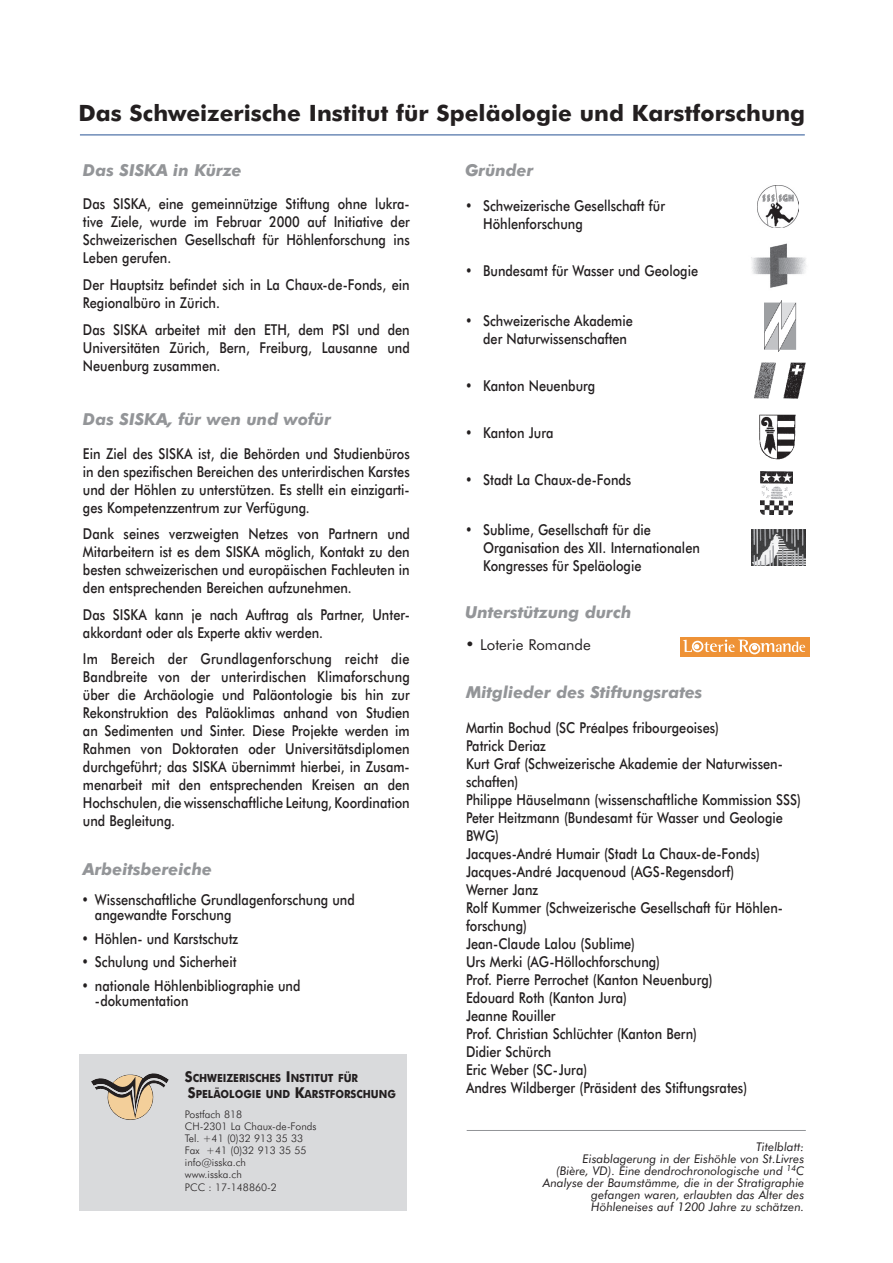
<style>
.page{position:relative;width:893px;height:1263px;background:#fff}
.page>*{position:absolute;margin:0;border:0;box-sizing:border-box;transform-origin:0 0}
.t1{font:700 22.5px "Futura BT";color:#231f20}
.t2{font:italic 700 16.5px "Futura BT";color:#939598}
.t3{font:500 15px/18px "Futura BT";color:#231f20;scale:.85 1}
.t4{font:15px "Futura BT";color:#231f20}
.t5{font:italic 12px/12px "Futura BT";color:#231f20;text-align:right}
.t6{font:12px "Trebuchet MS";color:#231f20}
.t7{font:700 11.25px/15.8px "Futura BT";color:#231f20;scale:.9 1}
.t8{font:300 10.5px/12px "Futura BT";color:#231f20}
.s1{font-size:15px}
.s2{font-size:16.5px}
</style>
<div class="page">
<div style="left:80px;top:1054px;width:327px;height:157px;background:#d9dadc"></div>
<hr style="left:80px;top:134px;width:725px;height:2px;background:#6f8cb8">
<svg style="left:138px;top:1073px;width:31px;height:26px"></svg>
<div style="left:680px;top:637px;width:129px;height:20px;background:#ee9236"></div>
<svg style="left:749px;top:643px;width:11px;height:11px"></svg>
<svg style="left:683px;top:639px;width:122px;height:13px"></svg>
<img style="left:765px;top:300px;width:32px;height:51px">
<img style="left:757px;top:185px;width:42px;height:42px">
<img style="left:760px;top:471px;width:33px;height:43px">
<img style="left:752px;top:529px;width:53px;height:37px">
<img style="left:751px;top:243px;width:55px;height:45px">
<img style="left:759px;top:414px;width:36px;height:45px">
<img style="left:754px;top:362px;width:51px;height:37px">
<hr style="left:467px;top:1130px;width:339px;height:1px;background:#939598">
<h1 class="t1" style="left:78px;top:99px;width:728px">Das Schweizerische Institut für Speläologie und Karstforschung</h1>
<p class="t2" style="left:83px;top:161px;width:160px">Das SISKA in Kürze</p>
<p class="t3" style="left:83px;top:195px;width:386px;text-align:justify">Das SISKA, eine gemeinnützige Stiftung ohne lukra&shy;tive Ziele, wurde im Februar 2000 auf Initiative der Schweizerischen Gesellschaft für Höhlenforschung ins Leben gerufen.</p>
<p class="t3" style="left:83px;top:276px;width:386px">Der Hauptsitz befindet sich in La Chaux-de-Fonds, ein<br>Regionalbüro in Zürich.</p>
<p class="t3" style="left:83px;top:320px;width:386px;text-align:justify">Das SISKA arbeitet mit den ETH, dem PSI und den Universitäten Zürich, Bern, Freiburg, Lausanne und Neuenburg zusammen.</p>
<p class="t2" style="left:83px;top:409px;width:250px">Das SISKA, für wen und wofür</p>
<p class="t3" style="left:83px;top:444px;width:386px;text-align:justify">Ein Ziel des SISKA ist, die Behörden und Studienbüros in den spezifischen Bereichen des unterirdischen Karstes und der Höhlen zu unterstützen. Es stellt ein einzigarti&shy;ges Kompetenzzentrum zur Verfügung.</p>
<p class="t3" style="left:83px;top:525px;width:386px;text-align:justify">Dank seines verzweigten Netzes von Partnern und Mitarbeitern ist es dem SISKA möglich, Kontakt zu den besten schweizerischen und europäischen Fachleuten in den entsprechenden Bereichen aufzunehmen.</p>
<p class="t3" style="left:83px;top:605px;width:386px">Das SISKA kann je nach Auftrag als Partner, Unter&shy;akkordant oder als Experte aktiv werden.</p>
<p class="t3" style="left:83px;top:650px;width:386px;text-align:justify">Im Bereich der Grundlagenforschung reicht die Bandbreite von der unterirdischen Klimaforschung über die Archäologie und Paläontologie bis hin zur Rekonstruktion des Paläoklimas anhand von Studien an Sedimenten und Sinter. Diese Projekte werden im Rahmen von Doktoraten oder Universitätsdiplomen durchgeführt; das SISKA übernimmt hierbei, in Zusam&shy;menarbeit mit den entsprechenden Kreisen an den Hochschulen, die wissenschaftliche Leitung, Koordination und Begleitung.</p>
<p class="t2" style="left:83px;top:859px;width:131px">Arbeitsbereiche</p>
<p class="t3" style="left:95px;top:892px;width:307px;line-height:15px;text-indent:-14px">• Wissenschaftliche Grundlagenforschung und angewandte Forschung</p>
<p class="t3" style="left:81px;top:929px;width:186px">• Höhlen- und Karstschutz</p>
<p class="t3" style="left:81px;top:953px;width:184px">• Schulung und Sicherheit</p>
<p class="t3" style="left:95px;top:978px;width:243px;line-height:15px;text-indent:-14px">• nationale Höhlenbibliographie und -dokumentation</p>
<p class="t7" style="left:185px;top:1070px;width:236px"><span class="s1">S</span>CHWEIZERISCHES <span class="s1">I</span>NSTITUT FÜR<br><span class="s1">S</span>PELÄOLOGIE UND <span class="s1">K</span>ARSTFORSCHUNG</p>
<p class="t8" style="left:185px;top:1109px;width:133px">Postfach 818<br>CH-2301 La Chaux-de-Fonds<br>Tel. +41 (0)32 913 35 33<br>Fax +41 (0)32 913 35 55 info@isska.ch<br>www.isska.ch<br>PCC : 17-148860-2</p>
<p class="t2" style="left:465px;top:160px;width:70px">Gründer</p>
<p class="t3" style="left:483px;top:197px;width:216px;text-indent:-18px">• Schweizerische Gesellschaft für<br>Höhlenforschung</p>
<p class="t3" style="left:465px;top:262px;width:276px">• Bundesamt für Wasser und Geologie</p>
<p class="t3" style="left:483px;top:312px;width:178px;text-indent:-18px">• Schweizerische Akademie der Naturwissenschaften</p>
<p class="t3" style="left:465px;top:377px;width:155px">• Kanton Neuenburg</p>
<p class="t3" style="left:465px;top:424px;width:105px">• Kanton Jura</p>
<p class="t3" style="left:465px;top:471px;width:197px">• Stadt La Chaux-de-Fonds</p>
<p class="t3" style="left:483px;top:521px;width:256px;text-indent:-18px">• Sublime, Gesellschaft für die<br>Organisation des XII. Internationalen<br>Kongresses für Speläologie</p>
<p class="t2" style="left:465px;top:602px;width:168px">Unterstützung durch</p>
<p class="t4" style="left:465px;top:636px;width:127px"><span class="s2">•</span> Loterie Romande</p>
<p class="t2" style="left:466px;top:682px;width:238px">Mitglieder des Stiftungsrates</p>
<p class="t3" style="left:466px;top:718px;width:396px">Martin Bochud (SC Préalpes fribourgeoises)<br>Patrick Deriaz<br>Kurt Graf (Schweizerische Akademie der Naturwissen&shy;schaften)<br>Philippe Häuselmann (wissenschaftliche Kommission SSS)<br>Peter Heitzmann (Bundesamt für Wasser und Geologie BWG)<br>Jacques-André Humair (Stadt La Chaux-de-Fonds)<br>Jacques-André Jacquenoud (AGS-Regensdorf)<br>Werner Janz<br>Rolf Kummer (Schweizerische Gesellschaft für Höhlen&shy;forschung)<br>Jean-Claude Lalou (Sublime)<br>Urs Merki (AG-Höllochforschung)<br>Prof. Pierre Perrochet (Kanton Neuenburg)<br>Edouard Roth (Kanton Jura)<br>Jeanne Rouiller<br>Prof. Christian Schlüchter (Kanton Bern)<br>Didier Schürch<br>Eric Weber (SC-Jura)<br>Andres Wildberger (Präsident des Stiftungsrates)</p>
<p class="t5" style="left:543px;top:1141px;width:263px">Titelblatt:<br>Eisablagerung in der Eishöhle von St.Livres<br>(Bière, VD). Eine dendrochronologische und <sup>14</sup>C Analyse der Baumstämme, die in der Stratigraphie gefangen waren, erlaubten das Alter des Höhleneises auf 1200 Jahre zu schätzen.</p>
<p class="t6" style="left:690px;top:1198px;width:30px">SISKA</p>
<p class="t6" style="left:735px;top:1198px;width:116px">JAHRESBERICHT 2004</p>
</div>
